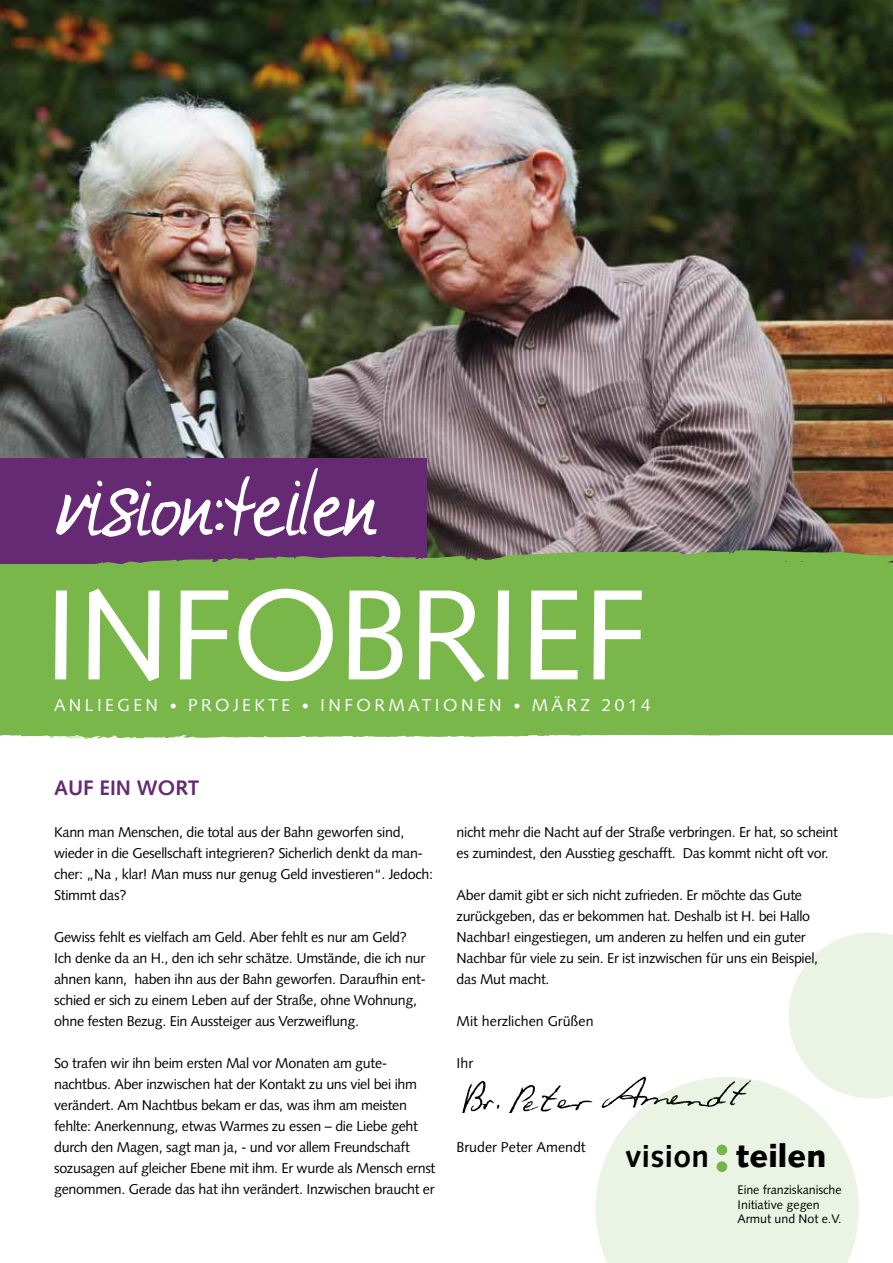
<style>
.page{position:relative;width:893px;height:1263px;background:#fff}
.page>*{position:absolute;margin:0;border:0;box-sizing:border-box;transform-origin:0 0}
.t1{font:128.4px "Syntax";color:#fff}
.t2{font:103.35px "Comeunto Me DE";color:#fff}
.t3{font:700 31.8px "Syntax";letter-spacing:.005em;color:#000}
.t4{font:700 21px "Syntax";color:#662974}
.t5{font:17.25px "Syntax";letter-spacing:.2em;color:#fff}
.t6{font:14.25px/21px "Syntax";letter-spacing:-.02em;color:#000}
.t7{font:14.25px "Syntax";color:#000}
.t8{font:12.45px/14.4px "Syntax";letter-spacing:-.005em;color:#000}
.s1{font-size:14.4px}
.s2{font-weight:900}
</style>
<div class="page">
<img style="left:0;top:0;width:893px;height:549px">
<svg style="left:595px;top:1081px;width:264px;height:182px;fill:#ebf4e4"></svg>
<svg style="left:789px;top:932px;width:104px;height:166px"></svg>
<svg style="left:0;top:735px;width:736px;height:4px"></svg>
<div style="left:717px;top:1144px;width:10px;height:11px;background:#75b648;border-radius:50%"></div>
<div style="left:717px;top:1161px;width:10px;height:11px;background:#75b648;border-radius:50%"></div>
<div style="left:0;top:458px;width:427px;height:127px;background:#662974"></div>
<div style="left:0;top:564px;width:893px;height:171px;background:#79b74b"></div>
<svg style="left:88px;top:549px;width:805px;height:15px"></svg>
<img style="left:462px;top:1076px;width:296px;height:37px">
<h2 class="t2" style="left:55px;top:445px;width:322px">vision:teilen</h2>
<h1 class="t1" style="left:232px;top:559px;width:303px">obrief</h1>
<p class="t5" style="left:268px;top:695px;width:73px">te <span class="s1">•</span> Inf</p>
<p class="t5" style="left:356px;top:695px;width:49px">orma</p>
<p class="t5" style="left:422px;top:695px;width:53px">ti onen</p>
<p class="t5" style="left:513px;top:695px;width:139px"><span class="s1">•</span> März 2014</p>
<h1 class="t1" style="left:43px;top:559px;width:106px">Inf</h1>
<p class="t5" style="left:54px;top:695px;width:29px">Anliegen</p>
<p class="t5" style="left:170px;top:695px;width:75px"><span class="s1">•</span> Projek</p>
<h3 class="t4" style="left:54px;top:776px;width:147px">AUF EIN WORT</h3>
<p class="t6" style="left:54px;top:822px;width:380px">Kann man Menschen, die total aus der Bahn geworfen sind, wieder in die Gesellschaft integrieren? Sicherlich denkt da man&shy;cher: „Na , klar! Man muss nur genug Geld investieren“. Jedoch:<br>Stimmt das?</p>
<p class="t6" style="left:54px;top:927px;width:374px">Gewiss fehlt es vielfach am Geld. Aber fehlt es nur am Geld?<br>Ich denke da an H., den ich sehr schätze. Umstände, die ich nur ahnen kann, haben ihn aus der Bahn geworfen. Daraufhin ent&shy;schied er sich zu einem Leben auf der Straße, ohne Wohnung, ohne festen Bezug. Ein Aussteiger aus Verzweiflung.</p>
<p class="t6" style="left:54px;top:1053px;width:383px">So trafen wir ihn beim ersten Mal vor Monaten am gute&shy;nachtbus. Aber inzwischen hat der Kontakt zu uns viel bei ihm verändert. Am Nachtbus bekam er das, was ihm am meisten fehlte: Anerkennung, etwas Warmes zu essen – die Liebe geht durch den Magen, sagt man ja, - und vor allem Freundschaft sozusagen auf gleicher Ebene mit ihm. Er wurde als Mensch ernst genommen. Gerade das hat ihn verändert. Inzwischen braucht er</p>
<p class="t6" style="left:457px;top:822px;width:383px">nicht mehr die Nacht auf der Straße verbringen. Er hat, so scheint es zumindest, den Ausstieg geschafft. Das kommt nicht oft vor.</p>
<p class="t6" style="left:457px;top:885px;width:363px">Aber damit gibt er sich nicht zufrieden. Er möchte das Gute zurückgeben, das er bekommen hat. Deshalb ist H. bei Hallo Nachbar! eingestiegen, um anderen zu helfen und ein guter Nachbar für viele zu sein. Er ist inzwischen für uns ein Beispiel, das Mut macht.</p>
<p class="t7" style="left:457px;top:1013px;width:138px">Mit herzlichen Grüßen</p>
<p class="t6" style="left:457px;top:1053px;width:18px">Ihr</p>
<p class="t7" style="left:457px;top:1139px;width:131px">Bruder Peter Amendt</p>
<h3 class="t3" style="left:625px;top:1137px;width:203px">VISION <span class="s2">teilen</span></h3>
<p class="t8" style="left:738px;top:1183px;width:106px">Eine franziskanische<br>Initiative gegen<br>Armut und Not e.V.</p>
</div>
